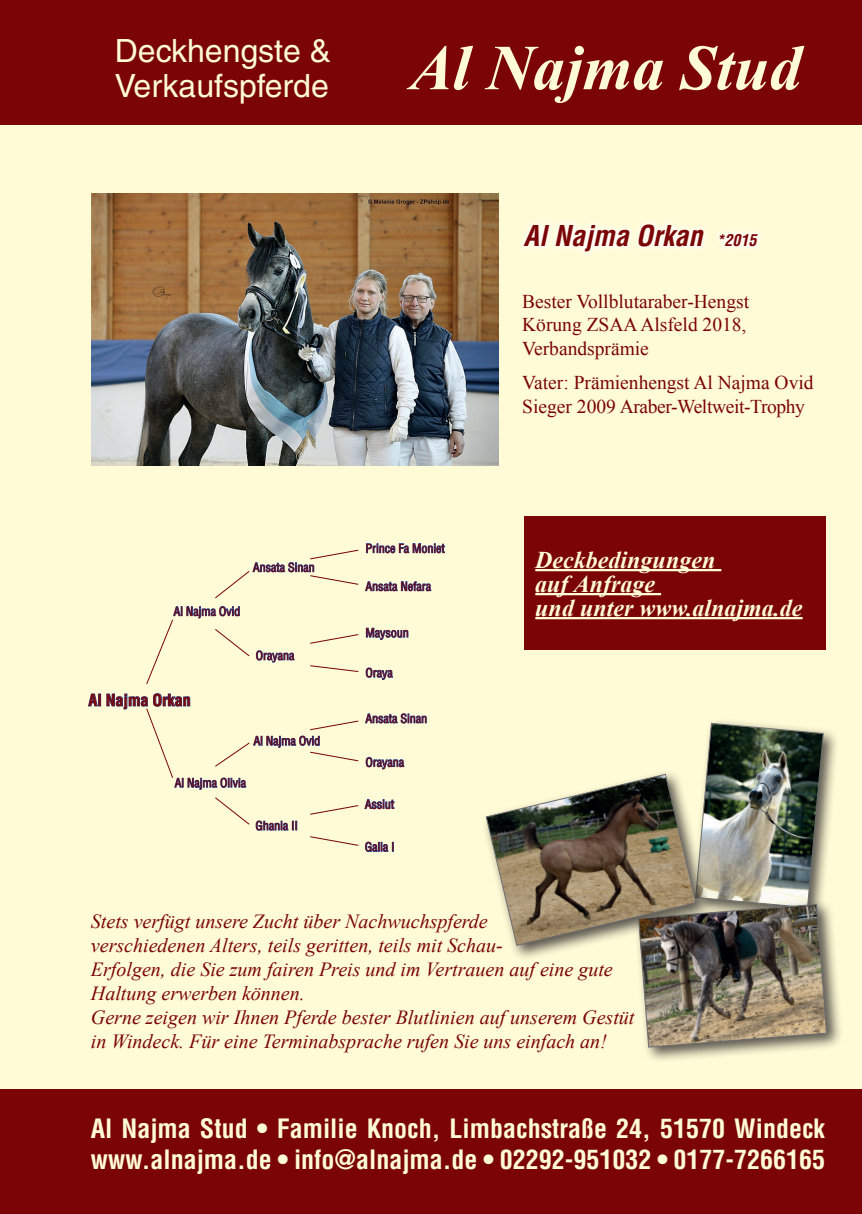
<style>
.page{position:relative;width:862px;height:1214px;background:#fff}
.page>*{position:absolute;margin:0;border:0;box-sizing:border-box;transform-origin:0 0}
.t1{font:italic 700 64px "Times New Roman";color:#fffbd6}
.t2{font:32px/35.6px "Helvetica";color:#fffbd6}
.t3{font:italic 700 condensed 28px "Helvetica";color:#7a0406}
.t4{font:700 condensed 26px/31.2px "Helvetica";color:#fffbd6}
.t5{font:italic 700 24px/24px "Times New Roman";color:#fffbd6}
.t6{font:italic 20px/24px "Times New Roman";color:#7a0406}
.t7{font:19.6px/23.4px "Times New Roman";color:#7a0406}
.t8{font:700 condensed 16px "Helvetica";color:#7a0406}
.t9{font:condensed 12px "Helvetica";color:#7a0406}
.s1{font-size:16px}
</style>
<div class="page">
<div style="left:0;top:12px;width:862px;height:1189px;background:#fffbd6"></div>
<div style="left:0;top:0;width:862px;height:124px;background:#7a0406"></div>
<div style="left:0;top:1089px;width:862px;height:124px;background:#7a0406"></div>
<div style="left:690px;top:718px;width:149px;height:206px;background:#231f20;opacity:.75"></div>
<div style="left:516px;top:218px;width:249px;height:41px;background:#fff;opacity:.75"></div>
<div style="left:633px;top:899px;width:210px;height:164px;background:#231f20;opacity:.75"></div>
<img style="left:485px;top:722px;width:342px;height:326px">
<div style="left:524px;top:517px;width:301px;height:132px;background:#7a0406"></div>
<hr style="left:535px;top:569px;width:186px;height:2px;background:#fffbd6">
<hr style="left:535px;top:593px;width:126px;height:2px;background:#fffbd6">
<hr style="left:535px;top:617px;width:267px;height:2px;background:#fffbd6">
<img style="left:91px;top:193px;width:407px;height:272px">
<svg style="left:310px;top:836px;width:49px;height:10px"></svg>
<svg style="left:215px;top:797px;width:35px;height:28px"></svg>
<svg style="left:366px;top:543px;width:79px;height:10px"></svg>
<svg style="left:365px;top:581px;width:66px;height:11px"></svg>
<svg style="left:366px;top:627px;width:42px;height:12px"></svg>
<div style="left:366px;top:667px;width:6px;height:10px;border:1px solid #253f8e;border-radius:50%"></div>
<svg style="left:367px;top:668px;width:26px;height:11px"></svg>
<svg style="left:365px;top:713px;width:62px;height:10px"></svg>
<div style="left:366px;top:757px;width:6px;height:9px;border:1px solid #253f8e;border-radius:50%"></div>
<svg style="left:367px;top:758px;width:37px;height:11px"></svg>
<svg style="left:310px;top:799px;width:84px;height:16px"></svg>
<svg style="left:365px;top:841px;width:29px;height:10px"></svg>
<svg style="left:88px;top:693px;width:208px;height:96px"></svg>
<div style="left:299px;top:735px;width:7px;height:10px;border:1px solid #253f8e;border-radius:50%"></div>
<div style="left:300px;top:736px;width:5px;height:8px;border:1px solid #253f8e;border-radius:50%"></div>
<svg style="left:306px;top:720px;width:53px;height:41px"></svg>
<svg style="left:146px;top:549px;width:213px;height:135px"></svg>
<svg style="left:256px;top:820px;width:41px;height:10px"></svg>
<h2 class="t2" style="left:115px;top:33px;width:218px">Deckhengste &amp;<br>Verkaufspferde</h2>
<h1 class="t1" style="left:410px;top:23px;width:393px">Al Najma Stud</h1>
<h3 class="t3" style="left:523px;top:218px;width:234px">Al Najma Orkan <span class="s1">*2015</span></h3>
<p class="t9" style="left:253px;top:559px;width:63px">Ansata Sinan</p>
<p class="t9" style="left:174px;top:603px;width:68px">Al Najma Ovid</p>
<p class="t8" style="left:88px;top:690px;width:104px">Al Najma Orkan</p>
<p class="t9" style="left:256px;top:648px;width:40px">Orayana</p>
<p class="t9" style="left:254px;top:733px;width:68px">Al Najma Ovid</p>
<p class="t9" style="left:175px;top:775px;width:73px">Al Najma Olivia</p>
<p class="t9" style="left:255px;top:818px;width:44px">Ghania II</p>
<p class="t9" style="left:365px;top:540px;width:81px">Prince Fa Moniet</p>
<p class="t9" style="left:365px;top:578px;width:67px">Ansata Nefara</p>
<p class="t9" style="left:365px;top:625px;width:45px">Maysoun</p>
<p class="t9" style="left:365px;top:665px;width:29px">Oraya</p>
<p class="t9" style="left:365px;top:711px;width:63px">Ansata Sinan</p>
<p class="t9" style="left:365px;top:754px;width:40px">Orayana</p>
<p class="t9" style="left:365px;top:796px;width:31px">Assiut</p>
<p class="t9" style="left:365px;top:839px;width:31px">Galia I</p>
<p class="t7" style="left:522px;top:289px;width:228px">Bester Vollblutaraber-Hengst<br>Körung ZSAA Alsfeld 2018,<br>Verbandsprämie</p>
<p class="t7" style="left:522px;top:371px;width:293px">Vater: Prämienhengst Al Najma Ovid<br>Sieger 2009 Araber-Weltweit-Trophy</p>
<p class="t5" style="left:535px;top:546px;width:269px">Deckbedingungen<br>auf Anfrage<br>und unter www.alnajma.de</p>
<p class="t6" style="left:91px;top:908px;width:545px">Stets verfügt unsere Zucht über Nachwuchspferde<br>verschiedenen Alters, teils geritten, teils mit Schau-<br>Erfolgen, die Sie zum fairen Preis und im Vertrauen auf eine gute Haltung erwerben können.<br>Gerne zeigen wir Ihnen Pferde bester Blutlinien auf unserem Gestüt in Windeck. Für eine Terminabsprache rufen Sie uns einfach an!</p>
<h3 class="t4" style="left:91px;top:1112px;width:736px">Al Najma Stud • Familie Knoch, Limbachstraße 24, 51570 Windeck www.alnajma.de • info@alnajma.de • 02292-951032 • 0177-7266165</h3>
</div>
